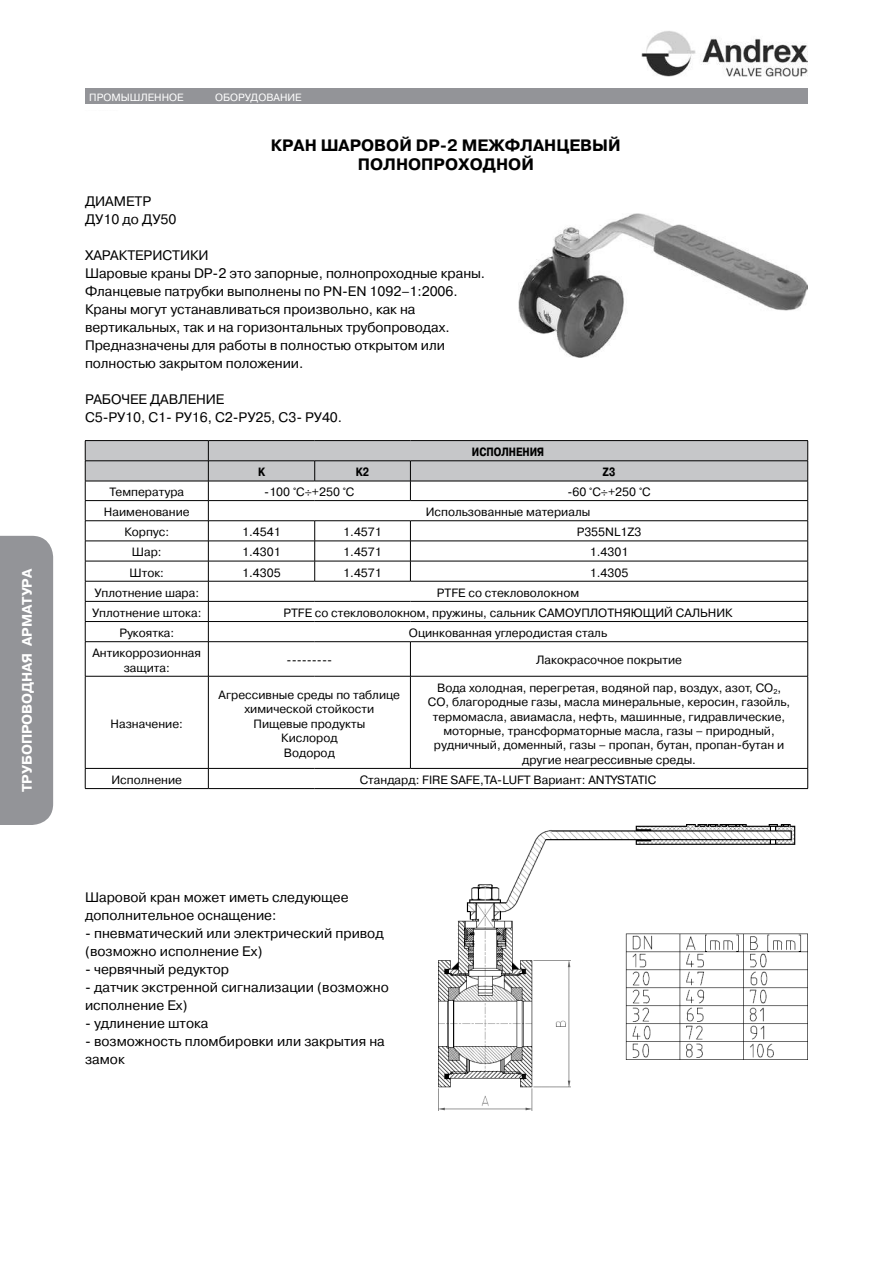
<style>
.page{position:relative;width:893px;height:1263px;background:#fff}
.page>*{position:absolute;margin:0;border:0;box-sizing:border-box;transform-origin:0 0}
.t1{font:700 16.5px/19.8px "Pragmatica C";color:#000;text-align:center}
.t2{font:13.8px/18px "Pragmatica C";letter-spacing:-.005em;color:#000}
.t3{font:700 13.8px "Pragmatica C";letter-spacing:-.005em;color:#fff}
.t4{font:12px/14.4px "Pragmatica C";color:#000;text-align:center}
.t5{font:700 12px "Pragmatica Cond C";color:#000}
.t6{font:10.5px "Pragmatica C";color:#fff}
.s1{font-family:"Myriad Pro"}
</style>
<div class="page">
<div style="left:85px;top:89px;width:723px;height:15px;background:#939498"></div>
<div style="left:0;top:536px;width:53px;height:289px;background:#939498"></div>
<img style="left:642px;top:31px;width:166px;height:46px">
<hr style="left:85px;top:440px;width:123px;height:1px;background:#000">
<hr style="left:208px;top:440px;width:107px;height:1px;background:#000">
<hr style="left:315px;top:440px;width:95px;height:1px;background:#000">
<hr style="left:410px;top:440px;width:398px;height:1px;background:#000">
<svg style="left:85px;top:441px;width:723px;height:200px"></svg>
<hr style="left:85px;top:641px;width:123px;height:1px;background:#000">
<hr style="left:85px;top:642px;width:1px;height:34px;background:#000">
<hr style="left:208px;top:641px;width:107px;height:1px;background:#000">
<hr style="left:208px;top:642px;width:1px;height:34px;background:#000">
<hr style="left:315px;top:641px;width:95px;height:1px;background:#000">
<hr style="left:410px;top:641px;width:398px;height:1px;background:#000">
<hr style="left:410px;top:642px;width:1px;height:34px;background:#000">
<hr style="left:807px;top:642px;width:1px;height:34px;background:#000">
<hr style="left:85px;top:676px;width:123px;height:1px;background:#000">
<hr style="left:85px;top:676px;width:1px;height:92px;background:#000">
<hr style="left:208px;top:676px;width:107px;height:1px;background:#000">
<hr style="left:208px;top:676px;width:1px;height:92px;background:#000">
<hr style="left:315px;top:676px;width:95px;height:1px;background:#000">
<hr style="left:410px;top:676px;width:398px;height:1px;background:#000">
<hr style="left:410px;top:676px;width:1px;height:92px;background:#000">
<hr style="left:807px;top:676px;width:1px;height:92px;background:#000">
<hr style="left:85px;top:768px;width:123px;height:1px;background:#000">
<svg style="left:85px;top:769px;width:1px;height:19px"></svg>
<hr style="left:208px;top:768px;width:107px;height:1px;background:#000">
<svg style="left:208px;top:769px;width:1px;height:19px"></svg>
<hr style="left:315px;top:768px;width:95px;height:1px;background:#000">
<hr style="left:410px;top:768px;width:398px;height:1px;background:#000">
<svg style="left:807px;top:769px;width:1px;height:19px"></svg>
<hr style="left:85px;top:788px;width:123px;height:1px;background:#000">
<hr style="left:208px;top:788px;width:107px;height:1px;background:#000">
<hr style="left:315px;top:788px;width:95px;height:1px;background:#000">
<hr style="left:410px;top:788px;width:398px;height:1px;background:#000">
<hr style="left:315px;top:621px;width:95px;height:1px;background:#000">
<img style="left:438px;top:824px;width:370px;height:286px">
<img style="left:519px;top:214px;width:289px;height:144px">
<p class="t3" style="left:20px;top:792px;width:225px;rotate:-90deg">ТРУБОПРОВОДНАЯ АРМАТУРА</p>
<p class="t6" style="left:89px;top:91px;width:96px">ПРОМЫШЛЕННОЕ</p>
<p class="t6" style="left:215px;top:91px;width:88px">ОБОРУДОВАНИЕ</p>
<h1 class="t1" style="left:271px;top:135px;width:351px">КРАН ШАРОВОЙ DP-2 МЕЖФЛАНЦЕВЫЙ<br>ПОЛНОПРОХОДНОЙ</h1>
<p class="t2" style="left:85px;top:193px;width:93px">ДИАМЕТР<br>ДУ10 до ДУ50</p>
<p class="t2" style="left:85px;top:247px;width:402px">ХАРАКТЕРИСТИКИ<br>Шаровые краны DP-2 это запорные, полнопроходные краны.<br>Фланцевые патрубки выполнены по PN-EN 1092–1:2006.<br>Краны могут устанавливаться произвольно, как на вертикальных, так и на горизонтальных трубопроводах.<br>Предназначены для работы в полностью открытом или полностью закрытом положении.</p>
<p class="t2" style="left:85px;top:391px;width:259px">РАБОЧЕЕ ДАВЛЕНИЕ<br>C5-РУ10, C1- РУ16, C2-РУ25, C3- РУ40.</p>
<p class="t5" style="left:472px;top:445px;width:74px">ИСПОЛНЕНИЯ</p>
<p class="t5" style="left:258px;top:465px;width:8px">K</p>
<p class="t5" style="left:356px;top:465px;width:15px">K2</p>
<p class="t5" style="left:603px;top:465px;width:14px">Z3</p>
<p class="t4" style="left:109px;top:485px;width:76px">Температура</p>
<p class="t4" style="left:264px;top:485px;width:92px">-100 °C<span class="s1">÷</span>+250 °C</p>
<p class="t4" style="left:567px;top:485px;width:85px">-60 °C<span class="s1">÷</span>+250 °C</p>
<p class="t4" style="left:104px;top:505px;width:87px">Наименование</p>
<p class="t4" style="left:426px;top:505px;width:166px">Использованные материалы</p>
<p class="t4" style="left:124px;top:525px;width:46px">Корпус:</p>
<p class="t4" style="left:242px;top:525px;width:40px">1.4541</p>
<p class="t4" style="left:343px;top:525px;width:40px">1.4571</p>
<p class="t4" style="left:577px;top:525px;width:66px">P355NL1Z3</p>
<p class="t4" style="left:132px;top:545px;width:31px">Шар:</p>
<p class="t4" style="left:242px;top:545px;width:40px">1.4301</p>
<p class="t4" style="left:343px;top:545px;width:40px">1.4571</p>
<p class="t4" style="left:590px;top:545px;width:40px">1.4301</p>
<p class="t4" style="left:130px;top:565px;width:36px">Шток:</p>
<p class="t4" style="left:242px;top:565px;width:40px">1.4305</p>
<p class="t4" style="left:343px;top:565px;width:40px">1.4571</p>
<p class="t4" style="left:590px;top:565px;width:40px">1.4305</p>
<p class="t4" style="left:94px;top:585px;width:106px">Уплотнение шара:</p>
<p class="t4" style="left:437px;top:585px;width:144px">PTFE со стекловолокном</p>
<p class="t4" style="left:92px;top:606px;width:111px">Уплотнение штока:</p>
<p class="t4" style="left:283px;top:606px;width:451px">PTFE со стекловолокном, пружины, сальник САМОУПЛОТНЯЮЩИЙ САЛЬНИК</p>
<p class="t4" style="left:119px;top:626px;width:56px">Рукоятка:</p>
<p class="t4" style="left:409px;top:626px;width:200px">Оцинкованная углеродистая сталь</p>
<p class="t4" style="left:93px;top:646px;width:110px">Антикоррозионная защита:</p>
<p class="t4" style="left:287px;top:653px;width:47px">---------</p>
<p class="t4" style="left:536px;top:653px;width:147px">Лакокрасочное покрытие</p>
<p class="t4" style="left:111px;top:716px;width:74px">Назначение:</p>
<p class="t4" style="left:219px;top:688px;width:183px">Агрессивные среды по таблице химической стойкости<br>Пищевые продукты<br>Кислород<br>Водород</p>
<p class="t4" style="left:428px;top:680px;width:364px">Вода холодная, перегретая, водяной пар, воздух, азот, CO<sub>2</sub>, CO, благородные газы, масла минеральные, керосин, газойль, термомасла, авиамасла, нефть, машинные, гидравлические, моторные, трансформаторные масла, газы – природный, рудничный, доменный, газы – пропан, бутан, пропан-бутан и другие неагрессивные среды.</p>
<p class="t4" style="left:112px;top:773px;width:72px">Исполнение</p>
<p class="t4" style="left:360px;top:773px;width:298px">Стандард: FIRE SAFE,TA-LUFT Вариант: ANTYSTATIC</p>
<p class="t2" style="left:85px;top:888px;width:265px">Шаровой кран может иметь следующее дополнительное оснащение:</p>
<p class="t2" style="left:85px;top:924px;width:300px">- пневматический или электрический привод (возможно исполнение Ex)</p>
<p class="t2" style="left:85px;top:960px;width:146px">- червячный редуктор</p>
<p class="t2" style="left:85px;top:978px;width:305px">- датчик экстренной сигнализации (возможно исполнение Ex)</p>
<p class="t2" style="left:85px;top:1014px;width:125px">- удлинение штока</p>
<p class="t2" style="left:85px;top:1032px;width:301px">- возможность пломбировки или закрытия на замок</p>
</div>
